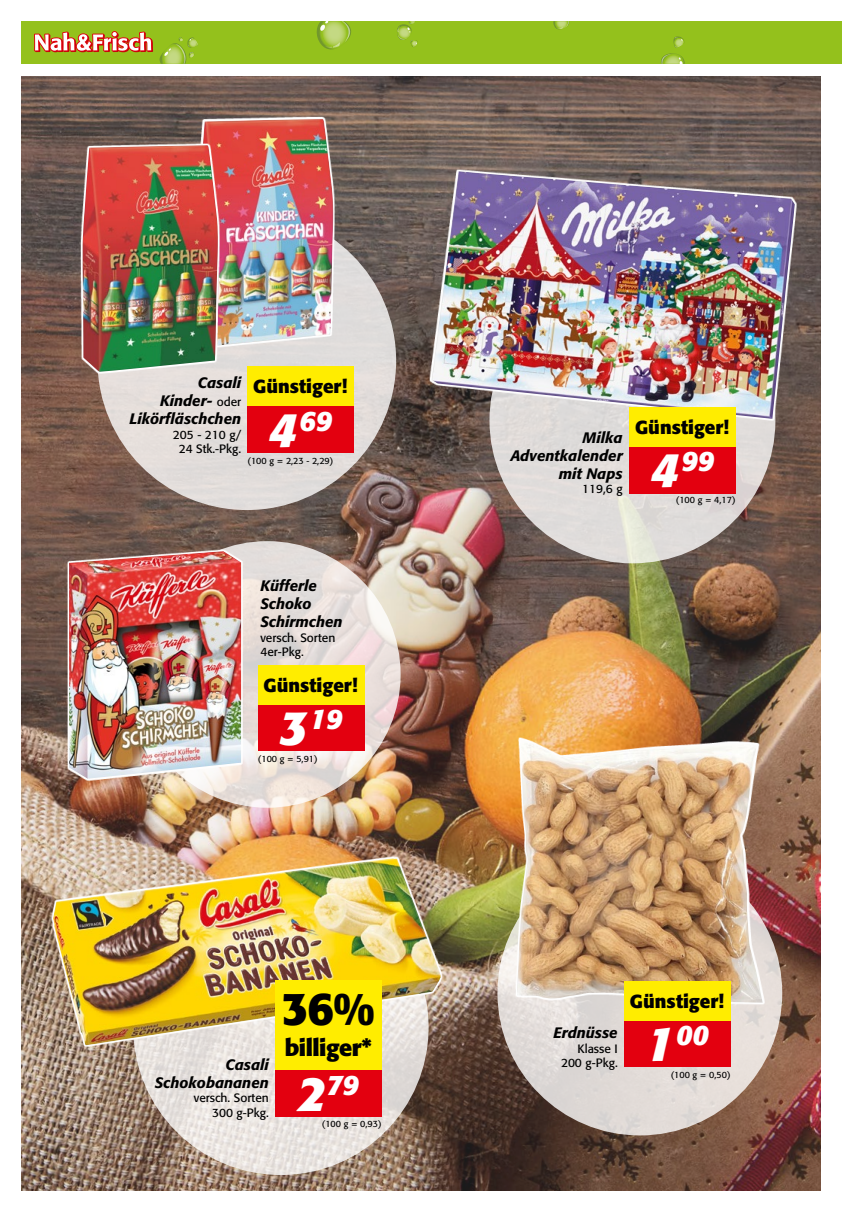
<style>
.page{position:relative;width:842px;height:1212px;background:#fff}
.page>*{position:absolute;margin:0;border:0;box-sizing:border-box;transform-origin:0 0}
.t1{font:700 45.75px "Formata";color:#000}
.t2{font:italic 700 28.05px "Formata";color:#fff}
.t3{font:700 23.25px "Formata";letter-spacing:-.02em;color:#000}
.t4{font:700 18.75px "Formata";color:#000}
.t5{font:italic 500 15px/18px "Formata";color:#000;text-align:right}
.t6{font:12px/14.4px "Formata";color:#000;text-align:right}
.t7{font:9px "Formata";color:#000}
.s1{font-weight:400;font-style:normal;font-size:12px}
.s2{font-size:48px}
</style>
<div class="page">
<div style="left:21px;top:21px;width:821px;height:43px;background:#94c11c"></div>
<svg style="left:159px;top:37px;width:39px;height:27px"></svg>
<svg style="left:553px;top:21px;width:16px;height:9px"></svg>
<svg style="left:397px;top:21px;width:21px;height:26px"></svg>
<svg style="left:661px;top:36px;width:24px;height:28px"></svg>
<svg style="left:316px;top:21px;width:35px;height:29px"></svg>
<svg style="left:34px;top:32px;width:119px;height:20px"></svg>
<img style="left:21px;top:77px;width:800px;height:1114px">
<div style="left:97px;top:211px;width:299px;height:299px;background:#e2dddb;border-radius:50%"></div>
<svg style="left:134px;top:541px;width:267px;height:267px;background:#e8dfdb"></svg>
<svg style="left:133px;top:879px;width:296px;height:296px;background:#e7e1dd"></svg>
<div style="left:497px;top:851px;width:285px;height:284px;background:#e2dbd8;border-radius:50%"></div>
<div style="left:489px;top:277px;width:286px;height:286px;background:#e0dcda;border-radius:50%"></div>
<svg style="left:196px;top:117px;width:139px;height:230px"></svg>
<img style="left:198px;top:119px;width:135px;height:226px">
<svg style="left:80px;top:143px;width:140px;height:231px"></svg>
<img style="left:83px;top:145px;width:135px;height:227px">
<svg style="left:429px;top:169px;width:368px;height:252px"></svg>
<img style="left:431px;top:171px;width:364px;height:248px">
<svg style="left:67px;top:549px;width:176px;height:232px"></svg>
<img style="left:69px;top:551px;width:172px;height:228px">
<svg style="left:51px;top:856px;width:391px;height:191px;background:#c3a88c"></svg>
<img style="left:53px;top:858px;width:388px;height:187px">
<svg style="left:515px;top:737px;width:250px;height:267px"></svg>
<img style="left:517px;top:739px;width:246px;height:263px">
<div style="left:247px;top:406px;width:107px;height:47px;background:#e3000f"></div>
<div style="left:247px;top:367px;width:107px;height:39px;background:#ffed00"></div>
<div style="left:258px;top:704px;width:106px;height:47px;background:#e3000f"></div>
<div style="left:258px;top:665px;width:106px;height:39px;background:#ffed00"></div>
<div style="left:629px;top:447px;width:107px;height:46px;background:#e3000f"></div>
<div style="left:629px;top:407px;width:107px;height:40px;background:#ffed00"></div>
<div style="left:275px;top:1070px;width:107px;height:46px;background:#e3000f"></div>
<div style="left:275px;top:980px;width:107px;height:90px;background:#ffed00"></div>
<div style="left:624px;top:1020px;width:106px;height:47px;background:#e3000f"></div>
<div style="left:624px;top:981px;width:106px;height:39px;background:#ffed00"></div>
<p class="t5" style="left:130px;top:374px;width:113px">Casali<br>Kinder- <span class="s1">oder<br></span>Likörfläschchen</p>
<p class="t6" style="left:173px;top:427px;width:70px;text-align:center">205 - 210 g/<br>24 Stk.-Pkg.</p>
<p class="t4" style="left:253px;top:375px;width:96px">Günstiger!</p>
<h2 class="t2" style="left:269px;top:403px;width:65px"><span class="s2">4</span>69</h2>
<p class="t7" style="left:247px;top:455px;width:87px">(100 g = 2,23 - 2,29)</p>
<p class="t5" style="left:260px;top:577px;width:84px;text-align:left">Küfferle<br>Schoko<br>Schirmchen</p>
<p class="t6" style="left:260px;top:630px;width:76px;text-align:left">versch. Sorten<br>4er-Pkg.</p>
<p class="t4" style="left:263px;top:673px;width:96px">Günstiger!</p>
<h2 class="t2" style="left:279px;top:702px;width:65px"><span class="s2">3</span>19</h2>
<p class="t7" style="left:258px;top:753px;width:61px">(100 g = 5,91)</p>
<p class="t5" style="left:155px;top:1055px;width:116px">Casali<br>Schokobananen</p>
<p class="t6" style="left:194px;top:1090px;width:76px">versch. Sorten<br>300 g-Pkg.</p>
<h1 class="t1" style="left:282px;top:980px;width:95px">36%</h1>
<h3 class="t3" style="left:285px;top:1033px;width:89px">billiger*</h3>
<h2 class="t2" style="left:298px;top:1068px;width:62px"><span class="s2">2</span>79</h2>
<p class="t7" style="left:322px;top:1118px;width:61px">(100 g = 0,93)</p>
<p class="t5" style="left:511px;top:429px;width:113px">Milka<br>Adventkalender mit Naps</p>
<p class="t6" style="left:582px;top:482px;width:42px">119,6 g</p>
<p class="t4" style="left:635px;top:415px;width:96px">Günstiger!</p>
<h2 class="t2" style="left:651px;top:444px;width:65px"><span class="s2">4</span>99</h2>
<p class="t7" style="left:676px;top:494px;width:61px">(100 g = 4,17)</p>
<p class="t5" style="left:553px;top:1024px;width:66px">Erdnüsse</p>
<p class="t6" style="left:561px;top:1041px;width:58px">Klasse I<br>200 g-Pkg.</p>
<p class="t4" style="left:630px;top:989px;width:96px">Günstiger!</p>
<h2 class="t2" style="left:646px;top:1017px;width:65px"><span class="s2">1</span>00</h2>
<p class="t7" style="left:671px;top:1069px;width:61px">(100 g = 0,50)</p>
</div>
